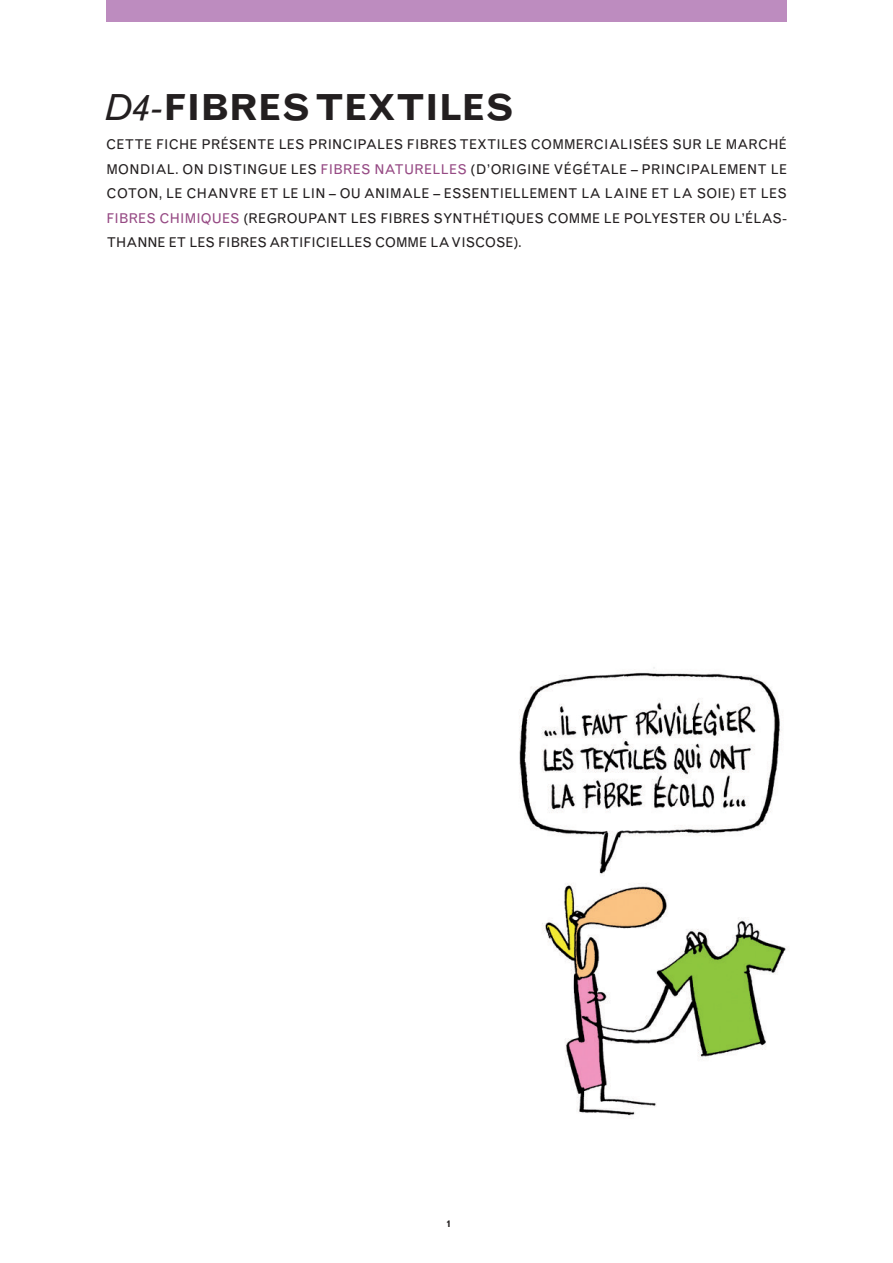
<style>
.page{position:relative;width:893px;height:1263px;background:#fff}
.page>*{position:absolute;margin:0;border:0;box-sizing:border-box;transform-origin:0 0}
.t1{font:700 36px "Grotesque";color:#231f20}
.t2{font:13.5px/24.5px "Grotesque";color:#231f20;text-align:justify}
.t3{font:700 9px "Grotesque";color:#231f20}
.s1{font-weight:400;font-style:italic}
.s2{color:#964a84}
</style>
<div class="page">
<div style="left:106px;top:0;width:681px;height:21px;background:#bd8cbf"></div>
<img style="left:519px;top:667px;width:267px;height:449px">
<h1 class="t1" style="left:106px;top:94px;width:410px"><span class="s1">D4-</span>FIBRES TEXTILES</h1>
<p class="t2" style="left:106px;top:134px;width:682px">CETTE FICHE PRÉSENTE LES PRINCIPALES FIBRES TEXTILES COMMERCIALISÉES SUR LE MARCHÉ MONDIAL. ON DISTINGUE LES <span class="s2">FIBRES NATURELLES</span> (D’ORIGINE VÉGÉTALE – PRINCIPALEMENT LE COTON, LE CHANVRE ET LE LIN – OU ANIMALE – ESSENTIELLEMENT LA LAINE ET LA SOIE) ET LES <span class="s2">FIBRES CHIMIQUES</span> (REGROUPANT LES FIBRES SYNTHÉTIQUES COMME LE POLYESTER OU L’ÉLAS-THANNE ET LES FIBRES ARTIFICIELLES COMME LA VISCOSE).</p>
<p class="t3" style="left:446px;top:1220px;width:6px">1</p>
</div>
